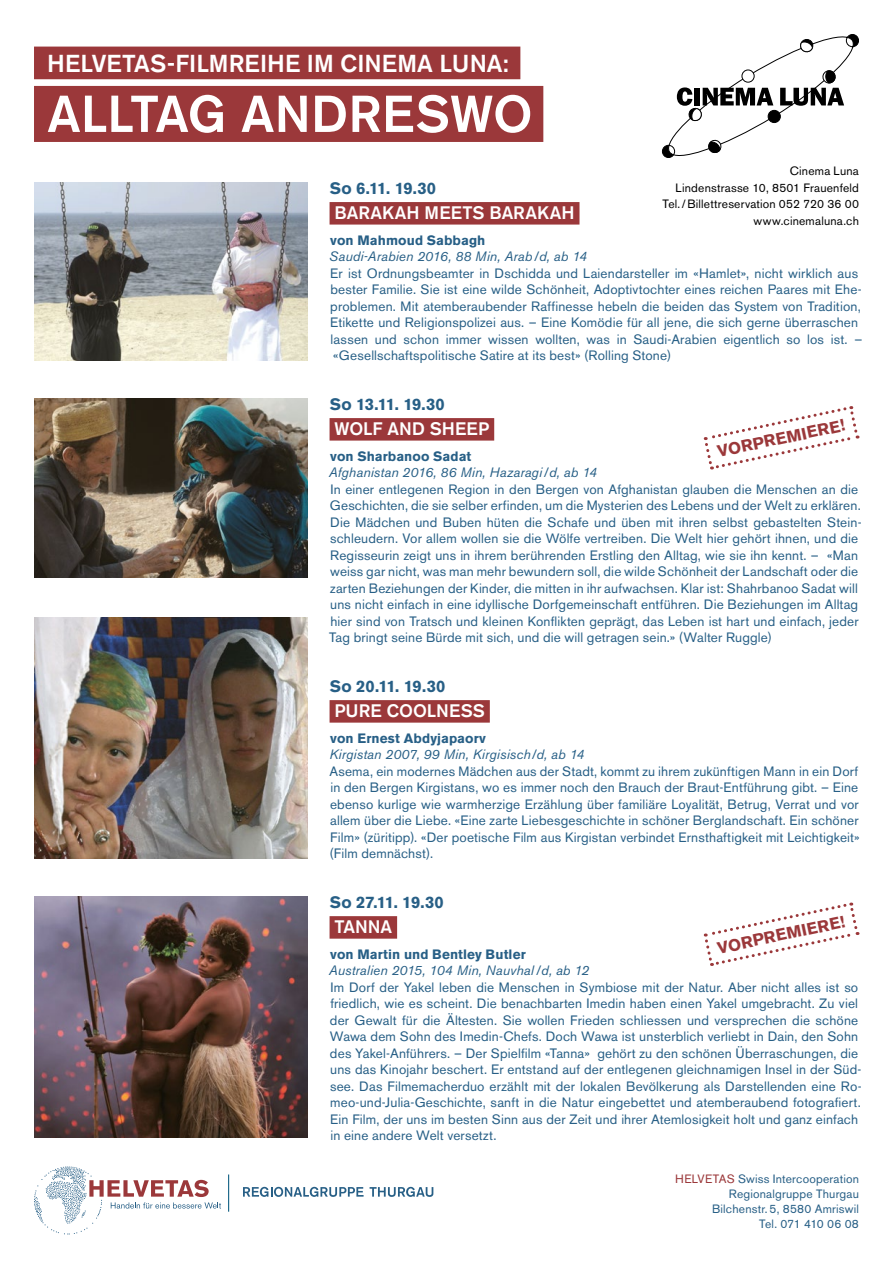
<style>
.page{position:relative;width:893px;height:1263px;background:#fff}
.page>*{position:absolute;margin:0;border:0;box-sizing:border-box;transform-origin:0 0}
.t1{font:500 51.3px "Akzidenz Grotesk BE";letter-spacing:.005em;color:#fff}
.t2{font:500 24.3px "Akzidenz Grotesk BE";letter-spacing:.005em;color:#fff}
.t3{font:500 18px "Akzidenz Grotesk BE";color:#fff}
.t4{font:700 16.5px "Akzidenz Grotesk BE";letter-spacing:-.005em;color:#275f86}
.t5{font:700 16.5px "Akzidenz Grotesk BE";color:#9b383a}
.t6{font:13.5px/16.5px "Akzidenz Grotesk BE";letter-spacing:.01em;color:#275f86}
.t7{font:italic 13.5px "Akzidenz Grotesk BE";letter-spacing:.01em;color:#275f86}
.t8{font:700 13.5px "Akzidenz Grotesk BE";letter-spacing:.005em;color:#275f86}
.t9{font:12px/16.5px "Akzidenz Grotesk BE";letter-spacing:.015em;color:#000;text-align:right}
.t10{font:12px/15px "Akzidenz Grotesk BE";letter-spacing:.015em;color:#275f86;text-align:right}
.s1{color:#9b383a}
</style>
<div class="page">
<hr style="left:228px;top:1174px;width:1px;height:38px;background:#00557b">
<svg style="left:34px;top:1166px;width:187px;height:68px"></svg>
<svg style="left:243px;top:1187px;width:121px;height:10px"></svg>
<svg style="left:370px;top:1187px;width:63px;height:10px"></svg>
<div style="left:34px;top:47px;width:486px;height:32px;background:#9b383a"></div>
<div style="left:34px;top:86px;width:509px;height:56px;background:#9b383a"></div>
<div style="left:330px;top:202px;width:249px;height:23px;background:#9b383a"></div>
<div style="left:330px;top:418px;width:164px;height:23px;background:#9b383a"></div>
<div style="left:330px;top:700px;width:160px;height:23px;background:#9b383a"></div>
<div style="left:330px;top:916px;width:67px;height:23px;background:#9b383a"></div>
<img style="left:34px;top:183px;width:274px;height:177px">
<img style="left:34px;top:399px;width:274px;height:179px">
<img style="left:34px;top:617px;width:274px;height:241px">
<img style="left:34px;top:896px;width:274px;height:242px">
<svg style="left:662px;top:34px;width:197px;height:124px"></svg>
<svg style="left:703px;top:406px;width:156px;height:64px"></svg>
<svg style="left:703px;top:902px;width:156px;height:64px"></svg>
<h2 class="t2" style="left:47px;top:49px;width:463px">HELVETAS-FILMREIHE IM CINEMA LUNA:</h2>
<h1 class="t1" style="left:47px;top:83px;width:487px">ALLTAG ANDRESWO</h1>
<p class="t9" style="left:662px;top:163px;width:198px">Cinema Luna<br>Lindenstrasse 10, 8501 Frauenfeld<br>Tel./Billettreservation 052 720 36 00 www.cinemaluna.ch</p>
<p class="t4" style="left:330px;top:178px;width:108px">So 6.11. 19.30</p>
<h3 class="t3" style="left:334px;top:202px;width:242px">BARAKAH MEETS BARAKAH</h3>
<p class="t8" style="left:330px;top:232px;width:157px">von Mahmoud Sabbagh</p>
<p class="t7" style="left:329px;top:248px;width:259px">Saudi-Arabien 2016, 88 Min, Arab/d, ab 14</p>
<p class="t6" style="left:330px;top:265px;width:533px">Er ist Ordnungsbeamter in Dschidda und Laiendarsteller im «Hamlet», nicht wirklich aus bester Familie. Sie ist eine wilde Schönheit, Adoptivtochter eines reichen Paares mit Ehe&shy;problemen. Mit atemberaubender Raffinesse hebeln die beiden das System von Tradition, Etikette und Religionspolizei aus. – Eine Komödie für all jene, die sich gerne überraschen lassen und schon immer wissen wollten, was in Saudi-Arabien eigentlich so los ist. – «Gesellschaftspolitische Satire at its best» (Rolling Stone)</p>
<p class="t4" style="left:330px;top:394px;width:116px">So 13.11. 19.30</p>
<h3 class="t3" style="left:334px;top:418px;width:156px">WOLF AND SHEEP</h3>
<p class="t8" style="left:330px;top:448px;width:143px">von Sharbanoo Sadat</p>
<p class="t7" style="left:329px;top:464px;width:270px">Afghanistan 2016, 86 Min, Hazaragi/d, ab 14</p>
<p class="t6" style="left:329px;top:481px;width:534px">In einer entlegenen Region in den Bergen von Afghanistan glauben die Menschen an die Geschichten, die sie selber erfinden, um die Mysterien des Lebens und der Welt zu erklären.<br>Die Mädchen und Buben hüten die Schafe und üben mit ihren selbst gebastelten Stein&shy;schleudern. Vor allem wollen sie die Wölfe vertreiben. Die Welt hier gehört ihnen, und die Regisseurin zeigt uns in ihrem berührenden Erstling den Alltag, wie sie ihn kennt. – «Man weiss gar nicht, was man mehr bewundern soll, die wilde Schönheit der Landschaft oder die zarten Beziehungen der Kinder, die mitten in ihr aufwachsen. Klar ist: Shahrbanoo Sadat will uns nicht einfach in eine idyllische Dorfgemeinschaft entführen. Die Beziehungen im Alltag hier sind von Tratsch und kleinen Konflikten geprägt, das Leben ist hart und einfach, jeder Tag bringt seine Bürde mit sich, und die will getragen sein.» (Walter Ruggle)</p>
<p class="t4" style="left:330px;top:676px;width:117px">So 20.11. 19.30</p>
<h3 class="t3" style="left:334px;top:700px;width:152px">PURE COOLNESS</h3>
<p class="t8" style="left:330px;top:730px;width:157px">von Ernest Abdyjapaorv</p>
<p class="t7" style="left:330px;top:746px;width:256px">Kirgistan 2007, 99 Min, Kirgisisch/d, ab 14</p>
<p class="t6" style="left:329px;top:763px;width:532px;text-align:justify">Asema, ein modernes Mädchen aus der Stadt, kommt zu ihrem zukünftigen Mann in ein Dorf in den Bergen Kirgistans, wo es immer noch den Brauch der Braut-Entführung gibt. – Eine ebenso kurlige wie warmherzige Erzählung über familiäre Loyalität, Betrug, Verrat und vor allem über die Liebe. «Eine zarte Liebesgeschichte in schöner Berglandschaft. Ein schöner Film» (züritipp). «Der poetische Film aus Kirgistan verbindet Ernsthaftigkeit mit Leichtigkeit» (Film demnächst).</p>
<p class="t4" style="left:330px;top:892px;width:115px">So 27.11. 19.30</p>
<h3 class="t3" style="left:334px;top:916px;width:59px">TANNA</h3>
<p class="t8" style="left:330px;top:946px;width:197px">von Martin und Bentley Butler</p>
<p class="t7" style="left:329px;top:962px;width:262px">Australien 2015, 104 Min, Nauvhal /d, ab 12</p>
<p class="t6" style="left:330px;top:979px;width:533px">Im Dorf der Yakel leben die Menschen in Symbiose mit der Natur. Aber nicht alles ist so friedlich, wie es scheint. Die benachbarten Imedin haben einen Yakel umgebracht. Zu viel der Gewalt für die Ältesten. Sie wollen Frieden schliessen und versprechen die schöne Wawa dem Sohn des Imedin-Chefs. Doch Wawa ist unsterblich verliebt in Dain, den Sohn des Yakel-Anführers. – Der Spielfilm «Tanna» gehört zu den schönen Überraschungen, die uns das Kinojahr beschert. Er entstand auf der entlegenen gleichnamigen Insel in der Süd&shy;see. Das Filmemacherduo erzählt mit der lokalen Bevölkerung als Darstellenden eine Ro&shy;meo-und-Julia-Geschichte, sanft in die Natur eingebettet und atemberaubend fotografiert.<br>Ein Film, der uns im besten Sinn aus der Zeit und ihrer Atemlosigkeit holt und ganz einfach in eine andere Welt versetzt.</p>
<p class="t5" style="left:716px;top:442px;width:131px;rotate:-12deg">VORPREMIERE!</p>
<p class="t5" style="left:716px;top:939px;width:131px;rotate:-12deg">VORPREMIERE!</p>
<p class="t10" style="left:675px;top:1171px;width:185px"><span class="s1">HELVETAS</span> Swiss Intercooperation<br>Regionalgruppe Thurgau<br>Bilchenstr. 5, 8580 Amriswil<br>Tel. 071 410 06 08</p>
</div>
